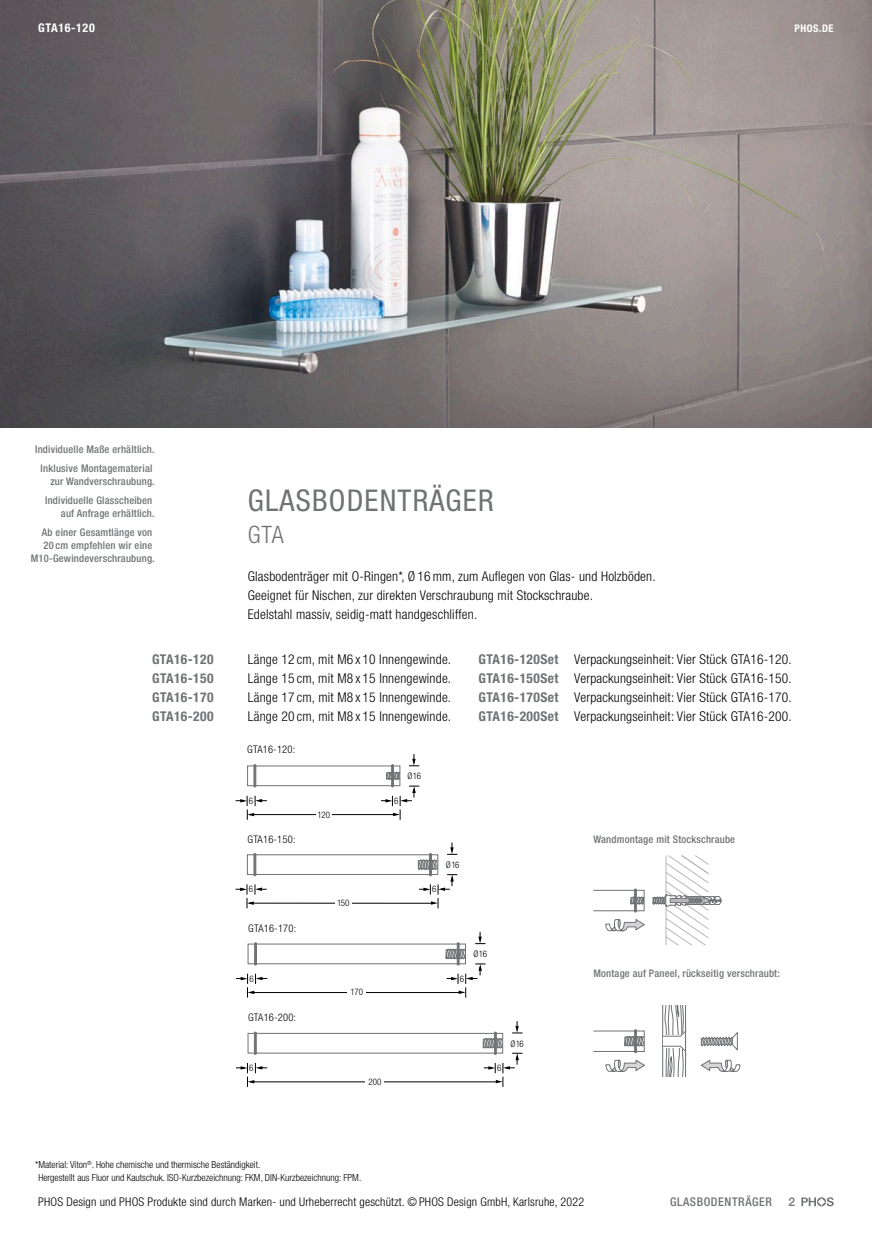
<style>
.page{position:relative;width:872px;height:1234px;background:#fff}
.page>*{position:absolute;margin:0;border:0;box-sizing:border-box;transform-origin:0 0}
.t1{font:condensed 30px "Helvetica Neue LT Std";letter-spacing:.04em;color:#707273}
.t2{font:300 condensed 24px "Helvetica Neue LT Std";color:#707273}
.t3{font:300 condensed 13.5px/19.2px "Helvetica Neue LT Std";letter-spacing:.015em;color:#000;text-align:justify}
.t4{font:700 condensed 13.5px "Helvetica Neue LT Std";letter-spacing:.03em;color:#707273}
.t5{font:300 condensed 12px "Helvetica Neue LT Std";letter-spacing:.015em;color:#000}
.t6{font:500 condensed 12px "Helvetica Neue LT Std";letter-spacing:.05em;color:#707273}
.t7{font:700 condensed 12px "Helvetica Neue LT Std";letter-spacing:.05em;color:#fff}
.t8{font:500 12px "Helvetica Neue LT Std";color:#707273}
.t9{font:500 condensed 10.5px/19.2px "Helvetica Neue LT Std";letter-spacing:.02em;color:#707273;text-align:center}
.t10{font:300 condensed 10.5px "Helvetica Neue LT Std";letter-spacing:.02em;color:#000}
.t11{font:700 condensed 10.5px "Helvetica Neue LT Std";letter-spacing:.05em;color:#fff}
.t12{font:300 condensed 9.75px/12.8px "Helvetica Neue LT Std";color:#000}
.t13{font:300 condensed 9px "Helvetica Neue LT Std";color:#000}
.s1{font-weight:700;color:#707273}
</style>
<div class="page">
<img style="left:0;top:0;width:872px;height:427px">
<svg style="left:605px;top:919px;width:40px;height:11px"></svg>
<div style="left:593px;top:889px;width:51px;height:21px;border:1px solid #707273"></div>
<svg style="left:630px;top:888px;width:14px;height:24px"></svg>
<svg style="left:605px;top:1059px;width:40px;height:12px"></svg>
<svg style="left:652px;top:855px;width:88px;height:222px"></svg>
<svg style="left:624px;top:1029px;width:20px;height:23px"></svg>
<hr style="left:249px;top:902px;width:183px;height:1px;background:#000">
<div style="left:247px;top:854px;width:191px;height:20px;border:1px solid #707273"></div>
<hr style="left:254px;top:854px;width:2px;height:20px;background:#707273">
<svg style="left:235px;top:884px;width:32px;height:24px"></svg>
<div style="left:335px;top:899px;width:16px;height:9px;background:#fff"></div>
<div style="left:253px;top:765px;width:3px;height:20px;background:#707273;border:1px solid #707273"></div>
<hr style="left:249px;top:814px;width:145px;height:1px;background:#000">
<svg style="left:236px;top:795px;width:31px;height:24px"></svg>
<div style="left:316px;top:811px;width:15px;height:7px;background:#fff"></div>
<div style="left:248px;top:1032px;width:255px;height:21px;border:1px solid #707273"></div>
<div style="left:254px;top:1032px;width:3px;height:21px;background:#707273;border:1px solid #707273"></div>
<svg style="left:236px;top:1063px;width:31px;height:23px"></svg>
<hr style="left:253px;top:1081px;width:244px;height:1px;background:#000">
<div style="left:366px;top:1078px;width:18px;height:8px;background:#fff"></div>
<div style="left:254px;top:943px;width:3px;height:20px;background:#707273;border:1px solid #707273"></div>
<svg style="left:236px;top:973px;width:31px;height:24px"></svg>
<hr style="left:253px;top:992px;width:208px;height:1px;background:#000">
<div style="left:348px;top:988px;width:18px;height:9px;background:#fff"></div>
<svg style="left:381px;top:754px;width:38px;height:65px"></svg>
<svg style="left:418px;top:842px;width:39px;height:66px"></svg>
<svg style="left:445px;top:931px;width:40px;height:66px"></svg>
<svg style="left:483px;top:1021px;width:39px;height:65px"></svg>
<svg style="left:801px;top:1197px;width:32px;height:8px"></svg>
<p class="t7" style="left:38px;top:20px;width:58px">GTA16-120</p>
<p class="t11" style="left:794px;top:22px;width:41px">PHOS.DE</p>
<p class="t9" style="left:35px;top:439px;width:121px">Individuelle Maße erhältlich.<br>Inklusive Montagematerial</p>
<p class="t9" style="left:45px;top:471px;width:111px">zur Wandverschraubung.<br>Individuelle Glasscheiben</p>
<p class="t9" style="left:42px;top:503px;width:114px;text-align:right">auf Anfrage erhältlich.<br>Ab einer Gesamtlänge von</p>
<p class="t9" style="left:31px;top:538px;width:125px;line-height:12.8px;text-align:right">20 cm empfehlen wir eine<br>M10-Gewindeverschraubung.</p>
<h1 class="t1" style="left:248px;top:482px;width:247px">GLASBODENTRÄGER</h1>
<h2 class="t2" style="left:248px;top:520px;width:38px">GTA</h2>
<p class="t3" style="left:248px;top:566px;width:409px;text-align:left">Glasbodenträger mit O-Ringen*, Ø 16mm, zum Auflegen von Glas- und Holzböden.<br>Geeignet für Nischen, zur direkten Verschraubung mit Stockschraube.<br>Edelstahl massiv, seidig-matt handgeschliffen.</p>
<p class="t4" style="left:152px;top:650px;width:63px">GTA16-120</p>
<p class="t3" style="left:248px;top:649px;width:205px">Länge 12 cm, mit M6 x 10 Innengewinde.</p>
<p class="t4" style="left:152px;top:669px;width:63px">GTA16-150</p>
<p class="t3" style="left:248px;top:668px;width:205px">Länge 15 cm, mit M8 x 15 Innengewinde.</p>
<p class="t4" style="left:152px;top:689px;width:63px">GTA16-170</p>
<p class="t3" style="left:248px;top:687px;width:205px">Länge 17 cm, mit M8 x 15 Innengewinde.</p>
<p class="t4" style="left:152px;top:708px;width:63px">GTA16-200</p>
<p class="t3" style="left:248px;top:706px;width:205px">Länge 20 cm, mit M8 x 15 Innengewinde.</p>
<p class="t10" style="left:247px;top:743px;width:50px">GTA16-120:</p>
<p class="t13" style="left:249px;top:795px;width:6px">6</p>
<p class="t13" style="left:394px;top:795px;width:6px">6</p>
<p class="t13" style="left:317px;top:809px;width:14px">120</p>
<p class="t10" style="left:247px;top:832px;width:50px">GTA16-150:</p>
<p class="t13" style="left:407px;top:770px;width:15px">Ø16</p>
<p class="t13" style="left:249px;top:883px;width:6px">6</p>
<p class="t13" style="left:432px;top:883px;width:6px">6</p>
<p class="t13" style="left:337px;top:897px;width:14px">150</p>
<p class="t10" style="left:248px;top:921px;width:50px">GTA16-170:</p>
<p class="t13" style="left:446px;top:859px;width:15px">Ø16</p>
<p class="t13" style="left:249px;top:972px;width:6px">6</p>
<p class="t13" style="left:460px;top:972px;width:6px">6</p>
<p class="t13" style="left:350px;top:986px;width:14px">170</p>
<p class="t10" style="left:248px;top:1011px;width:50px">GTA16-200:</p>
<p class="t3" style="left:478px;top:649px;width:315px"><span class="s1">GTA16-120Set</span> Verpackungseinheit: Vier Stück GTA16-120.<br><span class="s1">GTA16-150Set</span> Verpackungseinheit: Vier Stück GTA16-150.<br><span class="s1">GTA16-170Set</span> Verpackungseinheit: Vier Stück GTA16-170.<br><span class="s1">GTA16-200Set</span> Verpackungseinheit: Vier Stück GTA16-200.</p>
<p class="t13" style="left:473px;top:948px;width:15px">Ø16</p>
<p class="t13" style="left:510px;top:1038px;width:15px">Ø16</p>
<p class="t9" style="left:593px;top:828px;width:143px">Wandmontage mit Stockschraube</p>
<p class="t9" style="left:593px;top:962px;width:188px">Montage auf Paneel, rückseitig verschraubt:</p>
<p class="t13" style="left:249px;top:1062px;width:6px">6</p>
<p class="t13" style="left:497px;top:1062px;width:6px">6</p>
<p class="t13" style="left:368px;top:1076px;width:14px">200</p>
<p class="t12" style="left:38px;top:1157px;width:324px;text-indent:-3px">*Material: Viton<sup>®</sup>. Hohe chemische und thermische Beständigkeit.<br>Hergestellt aus Fluor und Kautschuk. ISO-Kurzbezeichnung: FKM, DIN-Kurzbezeichnung: FPM.</p>
<p class="t5" style="left:38px;top:1194px;width:547px">PHOS Design und PHOS Produkte sind durch Marken- und Urheberrecht geschützt. © PHOS Design GmbH, Karlsruhe, 2022</p>
<p class="t6" style="left:670px;top:1194px;width:103px">GLASBODENTRÄGER</p>
<p class="t8" style="left:788px;top:1194px;width:8px">2</p>
</div>
